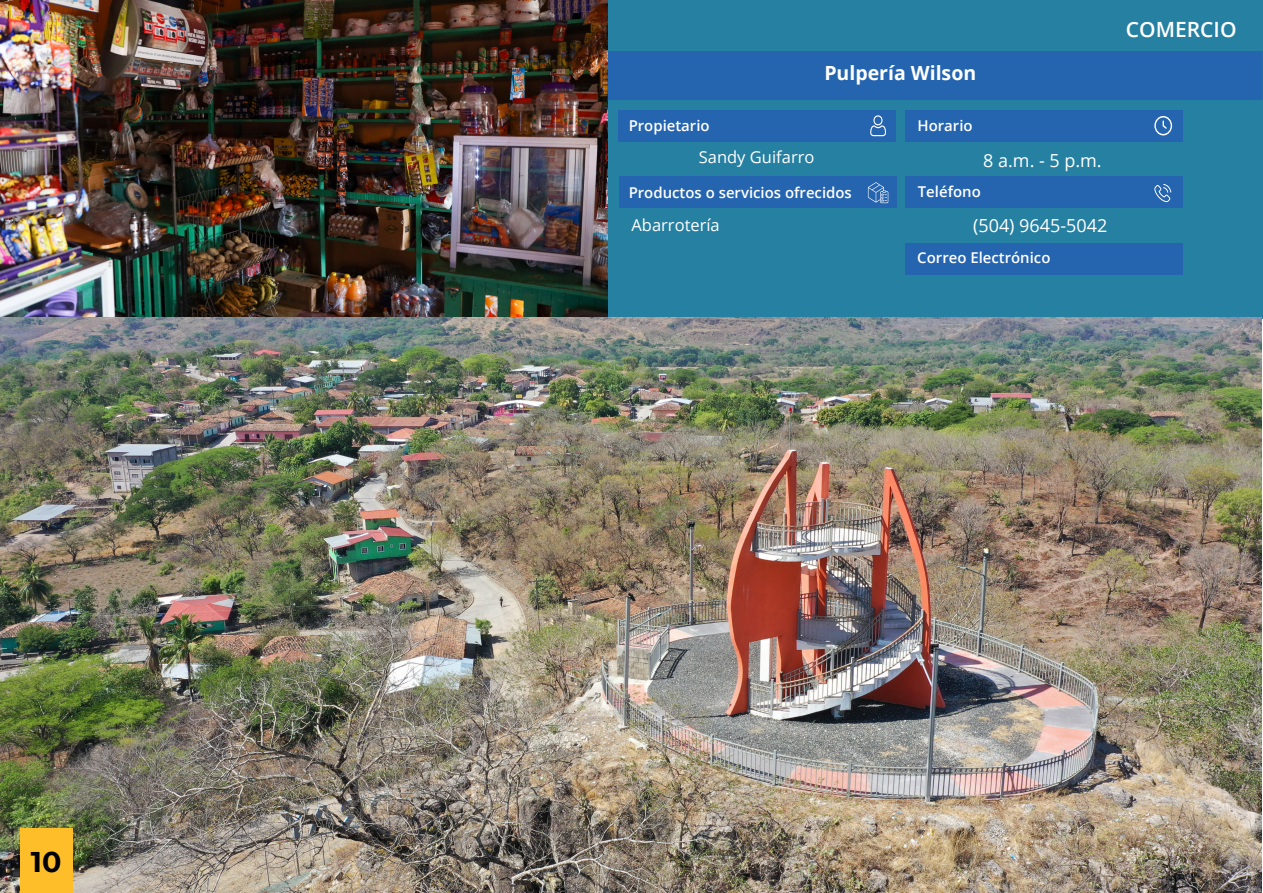
<style>
.page{position:relative;width:1263px;height:893px;background:#fff}
.page>*{position:absolute;margin:0;border:0;box-sizing:border-box;transform-origin:0 0}
.t1{font:700 28.5px "Montserrat";color:#000001}
.t2{font:600 21px "Open Sans";color:#fff}
.t3{font:700 19.5px "Open Sans";color:#fff}
.t4{font:18px "Open Sans";color:#fff}
.t5{font:16.5px "Open Sans";color:#fff}
.t6{font:600 15px "Open Sans";color:#fff}
</style>
<div class="page">
<div style="left:608px;top:0;width:655px;height:319px;background:#2680a2"></div>
<div style="left:607px;top:51px;width:655px;height:49px;background:#2564af"></div>
<div style="left:618px;top:111px;width:277px;height:31px;background:#2564af"></div>
<div style="left:619px;top:177px;width:277px;height:31px;background:#2564af"></div>
<div style="left:905px;top:110px;width:278px;height:32px;background:#2564af"></div>
<div style="left:905px;top:177px;width:277px;height:31px;background:#2564af"></div>
<svg style="left:1154px;top:184px;width:17px;height:18px"></svg>
<svg style="left:1154px;top:116px;width:18px;height:19px"></svg>
<svg style="left:870px;top:115px;width:16px;height:21px"></svg>
<svg style="left:868px;top:182px;width:20px;height:21px"></svg>
<div style="left:905px;top:243px;width:278px;height:31px;background:#2564af"></div>
<img style="left:0;top:0;width:607px;height:318px">
<img style="left:0;top:318px;width:1262px;height:574px">
<div style="left:20px;top:828px;width:53px;height:65px;background:#febe2a"></div>
<p class="t1" style="left:31px;top:841px;width:32px">10</p>
<p class="t3" style="left:824px;top:59px;width:153px">Pulpería Wilson</p>
<p class="t6" style="left:629px;top:115px;width:82px">Propietario</p>
<p class="t5" style="left:699px;top:146px;width:117px">Sandy Guifarro</p>
<p class="t6" style="left:917px;top:116px;width:57px">Horario</p>
<p class="t4" style="left:983px;top:148px;width:120px">8 a.m. - 5 p.m.</p>
<p class="t6" style="left:629px;top:182px;width:225px">Productos o servicios ofrecidos</p>
<p class="t5" style="left:631px;top:213px;width:90px">Abarrotería</p>
<p class="t6" style="left:918px;top:181px;width:64px">Teléfono</p>
<p class="t4" style="left:973px;top:213px;width:136px">(504) 9645-5042</p>
<p class="t6" style="left:917px;top:247px;width:135px">Correo Electrónico</p>
<p class="t2" style="left:1126px;top:15px;width:112px">COMERCIO</p>
</div>
